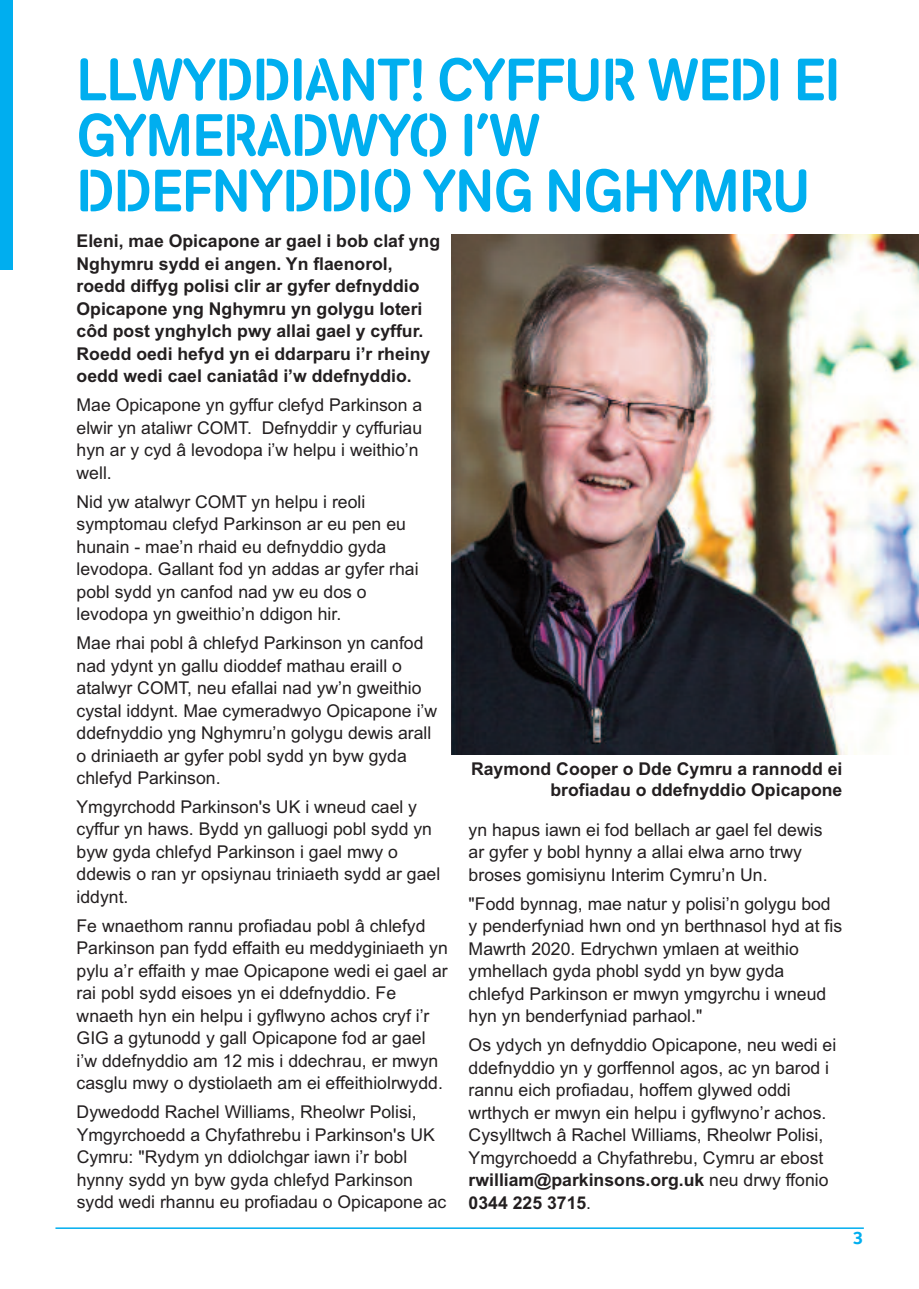
<style>
.page{position:relative;width:919px;height:1289px;background:#fff}
.page>*{position:absolute;margin:0;border:0;box-sizing:border-box;transform-origin:0 0}
.t1{font:60px/55.5px "Parkinsons UK Stencil";letter-spacing:-.005em;color:#00aeef}
.t2{font:700 18px "Foundry Sterling";color:#00aeef}
.t3{font:17.7px/22.5px "Arial";color:#231f20}
.t4{font:700 17.7px/22.5px "Arial";color:#231f20}
.s1{font-weight:700}
</style>
<div class="page">
<div style="left:0;top:0;width:13px;height:1288px;background:#00aeef"></div>
<div style="left:0;top:270px;width:13px;height:1018px;background:#fff"></div>
<img style="left:451px;top:234px;width:467px;height:520px">
<hr style="left:55px;top:1227px;width:808px;height:1px;background:#00aeef">
<h1 class="t1" style="left:77px;top:52px;width:765px">LLWYDDIANT! CYFFUR WEDI EI<br>GYMERADWYO I’W<br>DDEFNYDDIO YNG NGHYMRU</h1>
<p class="t4" style="left:77px;top:230px;width:365px">Eleni, mae Opicapone ar gael i bob claf yng Nghymru sydd ei angen. Yn flaenorol, roedd diffyg polisi clir ar gyfer defnyddio Opicapone yng Nghymru yn golygu loteri côd post ynghylch pwy allai gael y cyffur.<br>Roedd oedi hefyd yn ei ddarparu i’r rheiny oedd wedi cael caniatâd i’w ddefnyddio.</p>
<p class="t3" style="left:77px;top:394px;width:347px">Mae Opicapone yn gyffur clefyd Parkinson a elwir yn ataliwr COMT. Defnyddir y cyffuriau hyn ar y cyd â levodopa i’w helpu i weithio’n well.</p>
<p class="t3" style="left:77px;top:490px;width:343px">Nid yw atalwyr COMT yn helpu i reoli symptomau clefyd Parkinson ar eu pen eu hunain - mae’n rhaid eu defnyddio gyda levodopa. Gallant fod yn addas ar gyfer rhai pobl sydd yn canfod nad yw eu dos o levodopa yn gweithio’n ddigon hir.</p>
<p class="t3" style="left:77px;top:631px;width:362px">Mae rhai pobl â chlefyd Parkinson yn canfod nad ydynt yn gallu dioddef mathau eraill o atalwyr COMT, neu efallai nad yw’n gweithio cystal iddynt. Mae cymeradwyo Opicapone i’w ddefnyddio yng Nghymru’n golygu dewis arall o driniaeth ar gyfer pobl sydd yn byw gyda chlefyd Parkinson.</p>
<p class="t3" style="left:77px;top:795px;width:365px">Ymgyrchodd Parkinson's UK i wneud cael y cyffur yn haws. Bydd yn galluogi pobl sydd yn byw gyda chlefyd Parkinson i gael mwy o ddewis o ran yr opsiynau triniaeth sydd ar gael iddynt.</p>
<p class="t3" style="left:77px;top:914px;width:373px">Fe wnaethom rannu profiadau pobl â chlefyd Parkinson pan fydd effaith eu meddyginiaeth yn pylu a’r effaith y mae Opicapone wedi ei gael ar rai pobl sydd eisoes yn ei ddefnyddio. Fe wnaeth hyn ein helpu i gyflwyno achos cryf i’r GIG a gytunodd y gall Opicapone fod ar gael i’w ddefnyddio am 12 mis i ddechrau, er mwyn casglu mwy o dystiolaeth am ei effeithiolrwydd.</p>
<p class="t3" style="left:77px;top:1100px;width:371px">Dywedodd Rachel Williams, Rheolwr Polisi, Ymgyrchoedd a Chyfathrebu i Parkinson's UK Cymru: "Rydym yn ddiolchgar iawn i’r bobl hynny sydd yn byw gyda chlefyd Parkinson sydd wedi rhannu eu profiadau o Opicapone ac</p>
<p class="t4" style="left:471px;top:758px;width:373px;line-height:21.1px;text-align:right">Raymond Cooper o Dde Cymru a rannodd ei brofiadau o ddefnyddio Opicapone</p>
<p class="t3" style="left:468px;top:818px;width:355px">yn hapus iawn ei fod bellach ar gael fel dewis ar gyfer y bobl hynny a allai elwa arno trwy broses gomisiynu Interim Cymru’n Un.</p>
<p class="t3" style="left:468px;top:892px;width:375px">"Fodd bynnag, mae natur y polisi’n golygu bod y penderfyniad hwn ond yn berthnasol hyd at fis Mawrth 2020. Edrychwn ymlaen at weithio ymhellach gyda phobl sydd yn byw gyda chlefyd Parkinson er mwyn ymgyrchu i wneud hyn yn benderfyniad parhaol."</p>
<p class="t3" style="left:468px;top:1033px;width:369px">Os ydych yn defnyddio Opicapone, neu wedi ei ddefnyddio yn y gorffennol agos, ac yn barod i rannu eich profiadau, hoffem glywed oddi wrthych er mwyn ein helpu i gyflwyno’r achos.<br>Cysylltwch â Rachel Williams, Rheolwr Polisi, Ymgyrchoedd a Chyfathrebu, Cymru ar ebost <span class="s1">rwilliam@parkinsons.org.uk</span> neu drwy ffonio <span class="s1">0344 225 3715</span>.</p>
<p class="t2" style="left:852px;top:1226px;width:13px">3</p>
</div>
